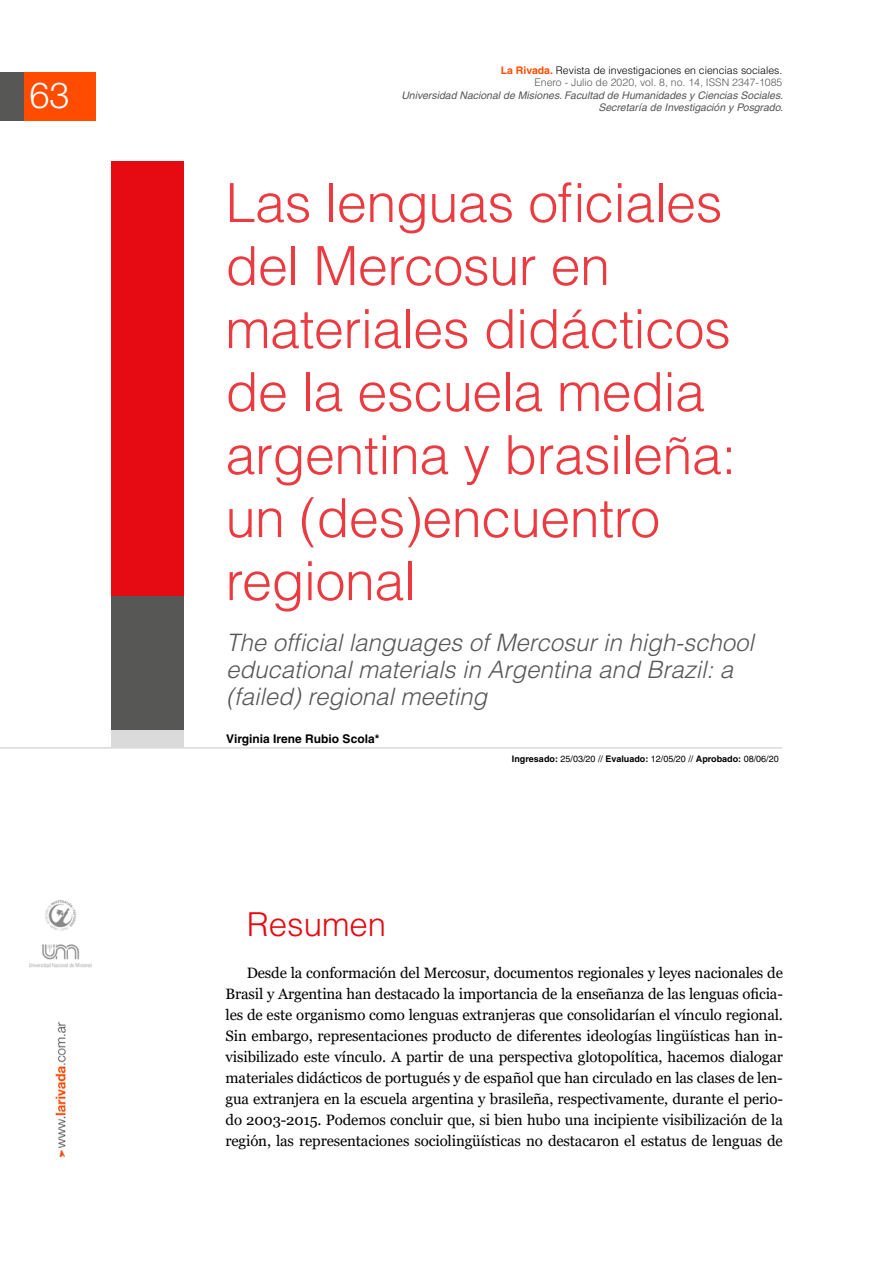
<style>
.page{position:relative;width:893px;height:1263px;background:#fff}
.page>*{position:absolute;margin:0;border:0;box-sizing:border-box;transform-origin:0 0}
.t1{font:300 54px/63px "Helvetica";letter-spacing:-.01em;color:#eb3b41}
.t2{font:300 36px "Helvetica Neue";color:#fff}
.t3{font:300 33px "Helvetica";color:#e60a12}
.t4{font:italic 300 24px/27px "Helvetica";color:#575756}
.t5{font:15px/21px "Georgia";letter-spacing:-.01em;color:#000;text-align:justify}
.t6{font:700 12px "Helvetica";color:#000}
.t7{font:italic 10.5px/12.6px "Helvetica";color:#575756;text-align:right}
.t8{font:300 10.5px/12.6px "Helvetica";color:#000;text-align:right}
.t9{font:700 9px "Helvetica";color:#000}
.s1{font-weight:700;color:#ff4c00}
.s2{color:#575756}
.s3{font-weight:400}
</style>
<div class="page">
<div style="left:24px;top:73px;width:72px;height:48px;background:#ff4c00"></div>
<div style="left:0;top:73px;width:24px;height:48px;background:#575756"></div>
<img style="left:29px;top:901px;width:63px;height:256px">
<div style="left:111px;top:162px;width:73px;height:448px;background:#e60a12"></div>
<div style="left:111px;top:596px;width:73px;height:135px;background:#575756"></div>
<div style="left:111px;top:730px;width:73px;height:17px;background:#dadada"></div>
<hr style="left:0;top:747px;width:782px;height:2px;background:#dadada">
<h2 class="t2" style="left:29px;top:73px;width:42px">63</h2>
<p class="t8" style="left:501px;top:63px;width:283px"><span class="s1">La Rivada.</span> Revista de investigaciones en ciencias sociales.<br><span class="s2">Enero - Julio de 2020, vol. 8, no. 14, ISSN 2347-1085</span></p>
<p class="t7" style="left:401px;top:89px;width:383px">Universidad Nacional de Misiones. Facultad de Humanidades y Ciencias Sociales.<br>Secretaría de Investigación y Posgrado.</p>
<h1 class="t1" style="left:226px;top:171px;width:512px">Las lenguas oficiales del Mercosur en materiales didácticos de la escuela media argentina y brasileña: un (des)encuentro regional</h1>
<h3 class="t4" style="left:226px;top:628px;width:529px">The official languages of Mercosur in high-school educational materials in Argentina and Brazil: a (failed) regional meeting</h3>
<p class="t6" style="left:226px;top:731px;width:155px">Virginia Irene Rubio Scola*</p>
<p class="t9" style="left:512px;top:753px;width:268px">Ingresado: <span class="s3">25/03/20 //</span> Evaluado: <span class="s3">12/05/20 //</span> Aprobado: <span class="s3">08/06/20</span></p>
<h3 class="t3" style="left:247px;top:904px;width:141px">Resumen</h3>
<p class="t5" style="left:226px;top:963px;width:559px;text-indent:21px">Desde la conformación del Mercosur, documentos regionales y leyes nacionales de Brasil y Argentina han destacado la importancia de la enseñanza de las lenguas oficia&shy;les de este organismo como lenguas extranjeras que consolidarían el vínculo regional.<br>Sin embargo, representaciones producto de diferentes ideologías lingüísticas han in&shy;visibilizado este vínculo. A partir de una perspectiva glotopolítica, hacemos dialogar materiales didácticos de portugués y de español que han circulado en las clases de len&shy;gua extranjera en la escuela argentina y brasileña, respectivamente, durante el perio&shy;do 2003-2015. Podemos concluir que, si bien hubo una incipiente visibilización de la región, las representaciones sociolingüísticas no destacaron el estatus de lenguas de</p>
</div>
